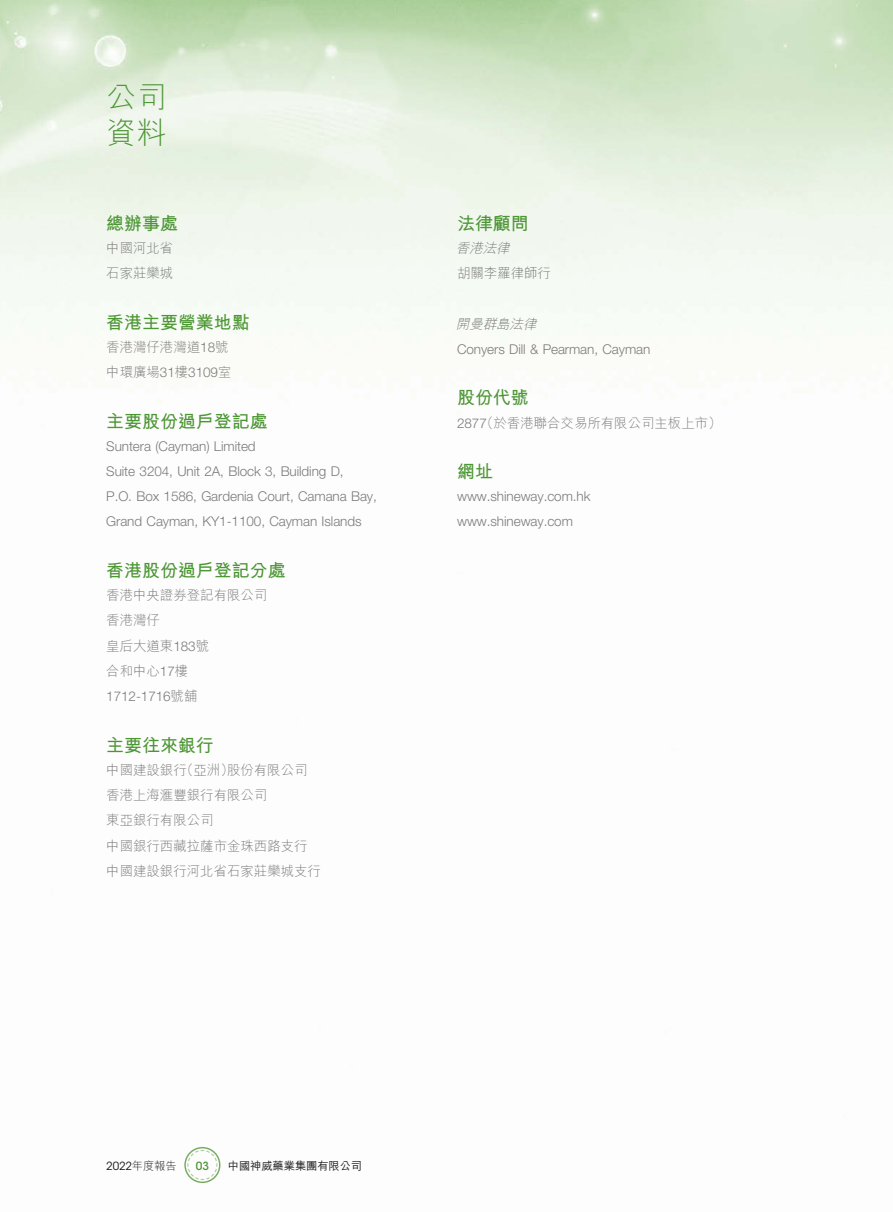
<style>
.page{position:relative;width:893px;height:1212px;background:#fff}
.page>*{position:absolute;margin:0;border:0;box-sizing:border-box;transform-origin:0 0}
.t1{font:300 30px/36px "M Hei HK";color:#4c9634}
.t2{font:700 18px "M Hei HK";letter-spacing:-.005em;color:#4c9634}
.t3{font:300 13.5px/25.2px "Helvetica Neue LT Std";letter-spacing:-.005em;color:#7c7b7b}
.t4{font:300 13.5px/25.2px "M Hei HK";letter-spacing:-.005em;color:#7c7b7b}
.t5{font:italic 300 13.5px "M Hei HK";color:#7c7b7b}
.t6{font:500 11.25px "M Hei HK";letter-spacing:-.005em;color:#1c1c1b}
.t7{font:11.25px "ITC Avant Garde Std";color:#1c1c1b}
.t8{font:500 11.25px "ITC Avant Garde Std";color:#4c9634}
.s1{font-family:"Helvetica Neue LT Std"}
.s2{font-family:"M Hei HK"}
.s3{font-family:"M Hei HK";font-weight:300}
</style>
<div class="page">
<div style="left:184px;top:1147px;width:36px;height:36px;border:2px solid #79ae62;border-radius:50%"></div>
<svg style="left:187px;top:1149px;width:31px;height:31px"></svg>
<h1 class="t1" style="left:106px;top:78px;width:62px">公司資料</h1>
<h2 class="t2" style="left:106px;top:210px;width:73px">總辦事處</h2>
<p class="t4" style="left:106px;top:235px;width:69px">中國河北省石家莊欒城</p>
<h2 class="t2" style="left:106px;top:309px;width:145px">香港主要營業地點</h2>
<p class="t4" style="left:106px;top:334px;width:127px">香港灣仔港灣道<span class="s1">18</span>號中環廣場<span class="s1">31</span>樓<span class="s1">3109</span>室</p>
<h2 class="t2" style="left:106px;top:408px;width:163px">主要股份過戶登記處</h2>
<p class="t3" style="left:106px;top:433px;width:272px">Suntera (Cayman) Limited<br>Suite 3204, Unit A2 , Block 3, Building D,<br>P O. . Box 1586, Gardenia Court, Camana Bay, Grand Cayman, KY1-1100, Cayman Islands</p>
<h2 class="t2" style="left:106px;top:557px;width:181px">香港股份過戶登記分處</h2>
<p class="t4" style="left:106px;top:582px;width:163px">香港中央證券登記有限公司香港灣仔<br>皇后大道東<span class="s1">183</span>號<br>合和中心<span class="s1">17</span>樓</p>
<p class="t3" style="left:106px;top:683px;width:93px">1712-1716<span class="s2">號舖</span></p>
<h2 class="t2" style="left:106px;top:732px;width:109px">主要往來銀行</h2>
<p class="t4" style="left:227px;top:757px;width:82px">股份有限公司</p>
<p class="t4" style="left:180px;top:757px;width:55px">（亞洲）</p>
<p class="t4" style="left:106px;top:757px;width:216px">中國建設銀行<br>香港上海滙豐銀行有限公司<br>東亞銀行有限公司<br>中國銀行西藏拉薩市金珠西路支行中國建設銀行河北省石家莊欒城支行</p>
<h2 class="t2" style="left:457px;top:210px;width:73px">法律顧問</h2>
<p class="t5" style="left:456px;top:238px;width:59px">香港法律</p>
<p class="t4" style="left:457px;top:260px;width:96px">胡關李羅律師行</p>
<p class="t5" style="left:456px;top:314px;width:86px">開曼群島法律</p>
<p class="t3" style="left:457px;top:336px;width:195px">Conyers Dill &amp; Pearman, Cayman</p>
<h2 class="t2" style="left:457px;top:385px;width:73px">股份代號</h2>
<p class="t4" style="left:480px;top:409px;width:243px">（於香港聯合交易所有限公司主板上市(</p>
<p class="t3" style="left:457px;top:410px;width:31px">2877</p>
<h2 class="t2" style="left:457px;top:458px;width:37px">網址</h2>
<p class="t3" style="left:457px;top:483px;width:135px">www.shineway.com.hk www.shineway.com</p>
<p class="t7" style="left:106px;top:1159px;width:72px">2022<span class="s3">年度報告</span></p>
<p class="t8" style="left:196px;top:1159px;width:15px">03</p>
<p class="t6" style="left:228px;top:1158px;width:136px">中國神威藥業集團有限公司</p>
</div>
